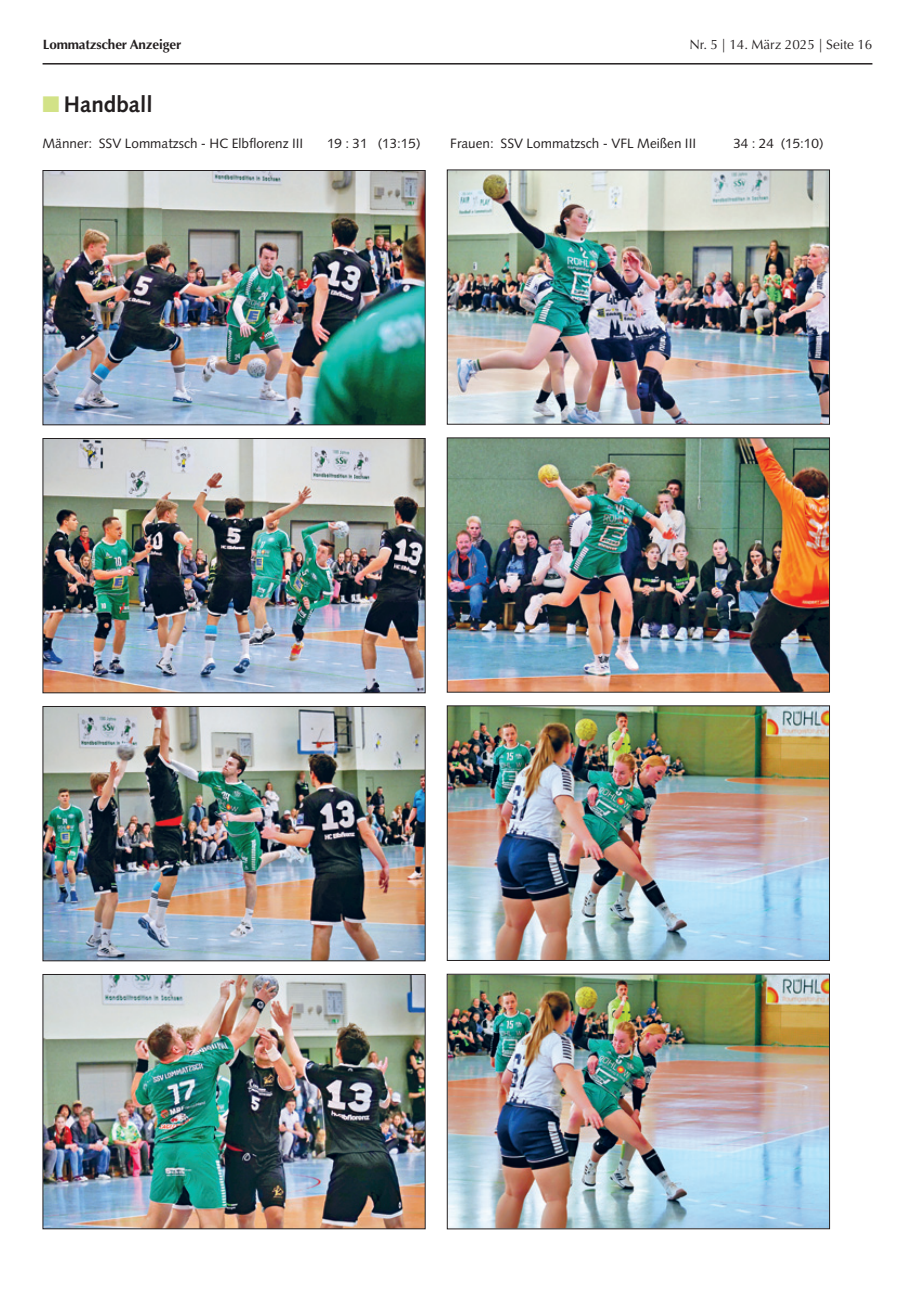
<style>
.page{position:relative;width:915px;height:1293px;background:#fff}
.page>*{position:absolute;margin:0;border:0;box-sizing:border-box;transform-origin:0 0}
.t1{font:700 22.5px "Syntax";color:#231f20}
.t2{font:13.5px "Syntax";color:#231f20}
.t3{font:13.5px "Optima";color:#231f20}
.t4{font:700 13.5px "Optima";letter-spacing:-.01em;color:#231f20}
.s1{color:#d2e287}
</style>
<div class="page">
<hr style="left:43px;top:63px;width:829px;height:2px;background:#231f20">
<img style="left:45px;top:172px;width:378px;height:251px">
<div style="left:43px;top:170px;width:382px;height:255px;border:1px solid #231f20"></div>
<img style="left:45px;top:440px;width:378px;height:251px">
<div style="left:43px;top:438px;width:382px;height:255px;border:1px solid #231f20"></div>
<img style="left:45px;top:708px;width:378px;height:251px">
<div style="left:43px;top:706px;width:382px;height:255px;border:1px solid #231f20"></div>
<img style="left:45px;top:976px;width:378px;height:251px">
<div style="left:43px;top:974px;width:382px;height:255px;border:1px solid #231f20"></div>
<img style="left:448px;top:171px;width:379px;height:251px">
<img style="left:448px;top:439px;width:379px;height:251px">
<div style="left:446px;top:437px;width:383px;height:255px;border:1px solid #231f20"></div>
<img style="left:448px;top:707px;width:379px;height:252px">
<div style="left:446px;top:705px;width:383px;height:256px;border:1px solid #231f20"></div>
<img style="left:448px;top:975px;width:379px;height:252px">
<div style="left:446px;top:973px;width:383px;height:256px;border:1px solid #231f20"></div>
<p class="t4" style="left:43px;top:36px;width:140px">Lommatzscher Anzeiger</p>
<p class="t3" style="left:689px;top:39px;width:184px">Nr. 5 | 14. März 2025 | Seite 16</p>
<h1 class="t1" style="left:43px;top:95px;width:112px"><span class="s1">■</span> Handball</h1>
<p class="t2" style="left:43px;top:138px;width:262px">Männer: SSV Lommatzsch - HC Elbflorenz III</p>
<p class="t2" style="left:327px;top:138px;width:95px">19 : 31 (13:15)</p>
<p class="t2" style="left:450px;top:138px;width:247px">Frauen: SSV Lommatzsch - VFL Meißen III</p>
<p class="t2" style="left:733px;top:138px;width:92px">34 : 24 (15:10)</p>
</div>
